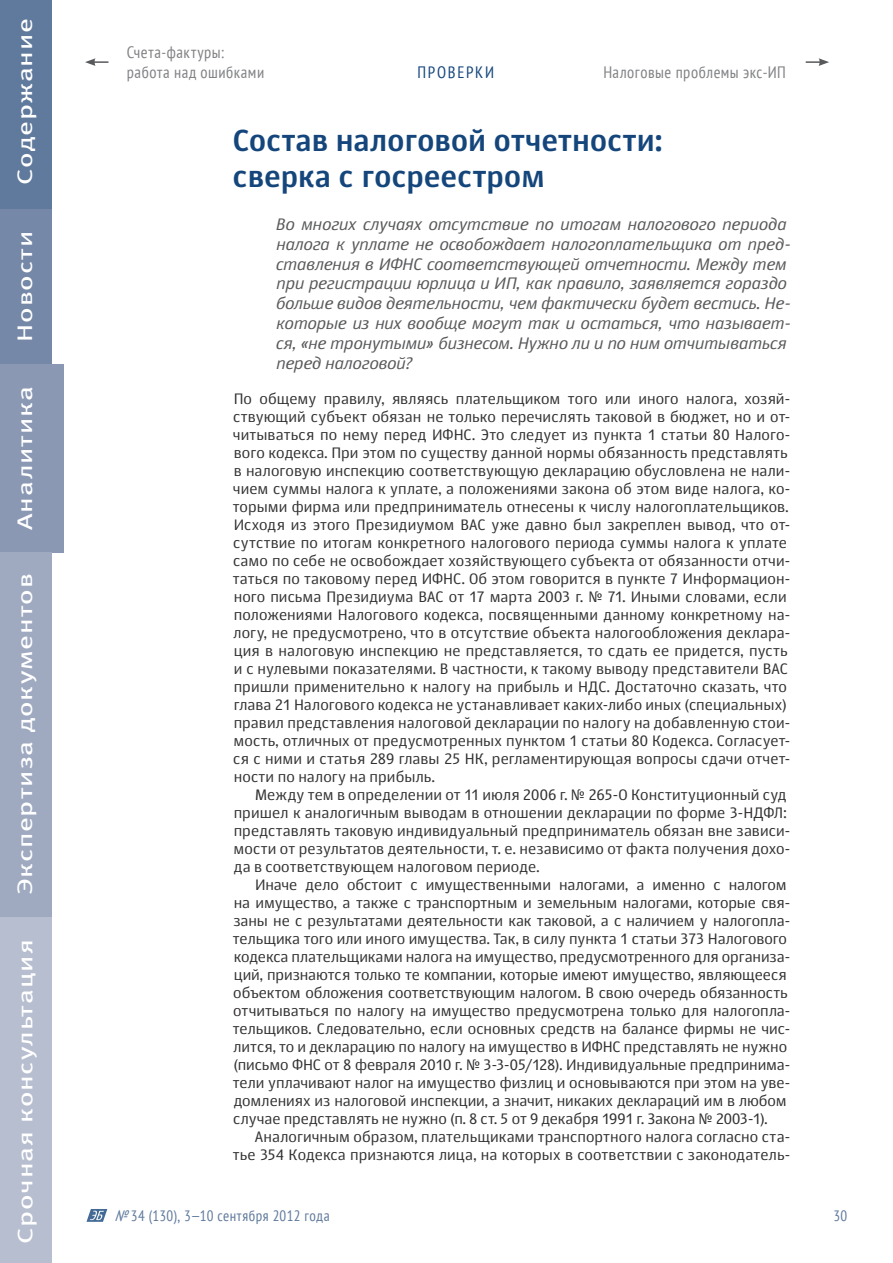
<style>
.page{position:relative;width:893px;height:1263px;background:#fff}
.page>*{position:absolute;margin:0;border:0;box-sizing:border-box;transform-origin:0 0}
.t1{font:700 30px/36px "Story";letter-spacing:-.01em;color:#14467c}
.t2{font:21px "Meta Book Cyr";letter-spacing:.03em;color:#fff;scale:1.38 1}
.t3{font:italic 16.5px/19.8px "Story";letter-spacing:-.01em;color:#58595b}
.t4{font:condensed 16.5px/19.8px "PT Sans";letter-spacing:.03em;color:#808285}
.t5{font:condensed 16.5px "PT Sans";letter-spacing:.1em;color:#14467c}
.t6{font:15px/18px "Story";color:#323031}
.t7{font:condensed 15px "PT Sans";letter-spacing:.03em;color:#607a9d}
.s1{font-style:italic}
</style>
<div class="page">
<div style="left:0;top:209px;width:51px;height:155px;background:#7588a7"></div>
<div style="left:0;top:364px;width:63px;height:188px;background:#8a98b4"></div>
<div style="left:0;top:552px;width:51px;height:365px;background:#9faac1"></div>
<div style="left:0;top:917px;width:51px;height:346px;background:#b7becf"></div>
<svg style="left:85px;top:58px;width:23px;height:8px"></svg>
<svg style="left:806px;top:58px;width:23px;height:8px"></svg>
<svg style="left:86px;top:1209px;width:21px;height:13px"></svg>
<div style="left:0;top:0;width:51px;height:209px;background:#607a9d"></div>
<h2 class="t2" style="left:13px;top:185px;width:122px;rotate:-90deg">Содержание</h2>
<h2 class="t2" style="left:13px;top:342px;width:82px;rotate:-90deg">Новости</h2>
<h2 class="t2" style="left:13px;top:530px;width:106px;rotate:-90deg">Аналитика</h2>
<h2 class="t2" style="left:13px;top:895px;width:235px;rotate:-90deg">Экспертиза документов</h2>
<h2 class="t2" style="left:13px;top:1244px;width:222px;rotate:-90deg">Срочная консультация</h2>
<p class="t4" style="left:127px;top:42px;width:139px">Счета-фактуры: работа над ошибками</p>
<p class="t5" style="left:418px;top:61px;width:78px">ПРОВЕРКИ</p>
<p class="t4" style="left:603px;top:62px;width:184px">Налоговые проблемы экс-ИП</p>
<h1 class="t1" style="left:233px;top:121px;width:432px">Состав налоговой отчетности: сверка с госреестром</h1>
<p class="t3" style="left:275px;top:214px;width:516px">Во многих случаях отсутствие по итогам налогового периода налога к уплате не освобождает налогоплательщика от пред&shy;ставления в ИФНС соответствующей отчетности. Между тем при регистрации юрлица и ИП, как правило, заявляется гораздо больше видов деятельности, чем фактически будет вестись. Не&shy;которые из них вообще могут так и остаться, что называет&shy;ся, «не тронутыми» бизнесом. Нужно ли и по ним отчитываться перед налоговой?</p>
<p class="t6" style="left:233px;top:389px;width:559px">По общему правилу, являясь плательщиком того или иного налога, хозяй&shy;ствующий субъект обязан не только перечислять таковой в бюджет, но и от&shy;читываться по нему перед ИФНС. Это следует из пункта 1 статьи 80 Налого&shy;вого кодекса. При этом по существу данной нормы обязанность представлять в налоговую инспекцию соответствующую декларацию обусловлена не нали&shy;чием суммы налога к уплате, а положениями закона об этом виде налога, ко&shy;торыми фирма или предприниматель отнесены к числу налогоплательщиков.<br>Исходя из этого Президиумом ВАС уже давно был закреплен вывод, что от&shy;сутствие по итогам конкретного налогового периода суммы налога к уплате само по себе не освобождает хозяйствующего субъекта от обязанности отчи&shy;таться по таковому перед ИФНС. Об этом говорится в пункте 7 Информацион&shy;ного письма Президиума ВАС от 17 марта 2003 г. № 71. Иными словами, если положениями Налогового кодекса, посвященными данному конкретному на&shy;логу, не предусмотрено, что в отсутствие объекта налогообложения деклара&shy;ция в налоговую инспекцию не представляется, то сдать ее придется, пусть и с нулевыми показателями. В частности, к такому выводу представители ВАС пришли применительно к налогу на прибыль и НДС. Достаточно сказать, что глава 21 Налогового кодекса не устанавливает каких‑либо иных (специальных) правил представления налоговой декларации по налогу на добавленную стои&shy;мость, отличных от предусмотренных пунктом 1 статьи 80 Кодекса. Согласует&shy;ся с ними и статья 289 главы 25 НК, регламентирующая вопросы сдачи отчет&shy;ности по налогу на прибыль.</p>
<p class="t6" style="left:234px;top:785px;width:558px;text-indent:21px">Между тем в определении от 11 июля 2006 г. № 265‑О Конституционный суд пришел к аналогичным выводам в отношении декларации по форме 3‑НДФЛ: представлять таковую индивидуальный предприниматель обязан вне зависи&shy;мости от результатов деятельности, т. е. независимо от факта получения дохо&shy;да в соответствующем налоговом периоде.</p>
<p class="t6" style="left:233px;top:875px;width:559px;text-indent:22px">Иначе дело обстоит с имущественными налогами, а именно с налогом на имущество, а также с транспортным и земельным налогами, которые свя&shy;заны не с результатами деятельности как таковой, а с наличием у налогопла&shy;тельщика того или иного имущества. Так, в силу пункта 1 статьи 373 Налогового кодекса плательщиками налога на имущество, предусмотренного для организа&shy;ций, признаются только те компании, которые имеют имущество, являющееся объектом обложения соответствующим налогом. В свою очередь обязанность отчитываться по налогу на имущество предусмотрена только для налогопла&shy;тельщиков. Следовательно, если основных средств на балансе фирмы не чис&shy;лится, то и декларацию по налогу на имущество в ИФНС представлять не нужно (письмо ФНС от 8 февраля 2010 г. № 3‑3‑05/128). Индивидуальные предпринима&shy;тели уплачивают налог на имущество физлиц и основываются при этом на уве&shy;домлениях из налоговой инспекции, а значит, никаких деклараций им в любом случае представлять не нужно (п. 8 ст. 5 от 9 декабря 1991 г. Закона № 2003‑1).</p>
<p class="t6" style="left:233px;top:1127px;width:559px;text-align:right">Аналогичным образом, плательщиками транспортного налога согласно ста&shy;тье 354 Кодекса признаются лица, на которых в соответствии с законодатель-</p>
<p class="t7" style="left:114px;top:1206px;width:217px"><span class="s1">№</span> 34 (130), 3—10 сентября 2012 года</p>
<p class="t7" style="left:833px;top:1206px;width:15px">30</p>
</div>
